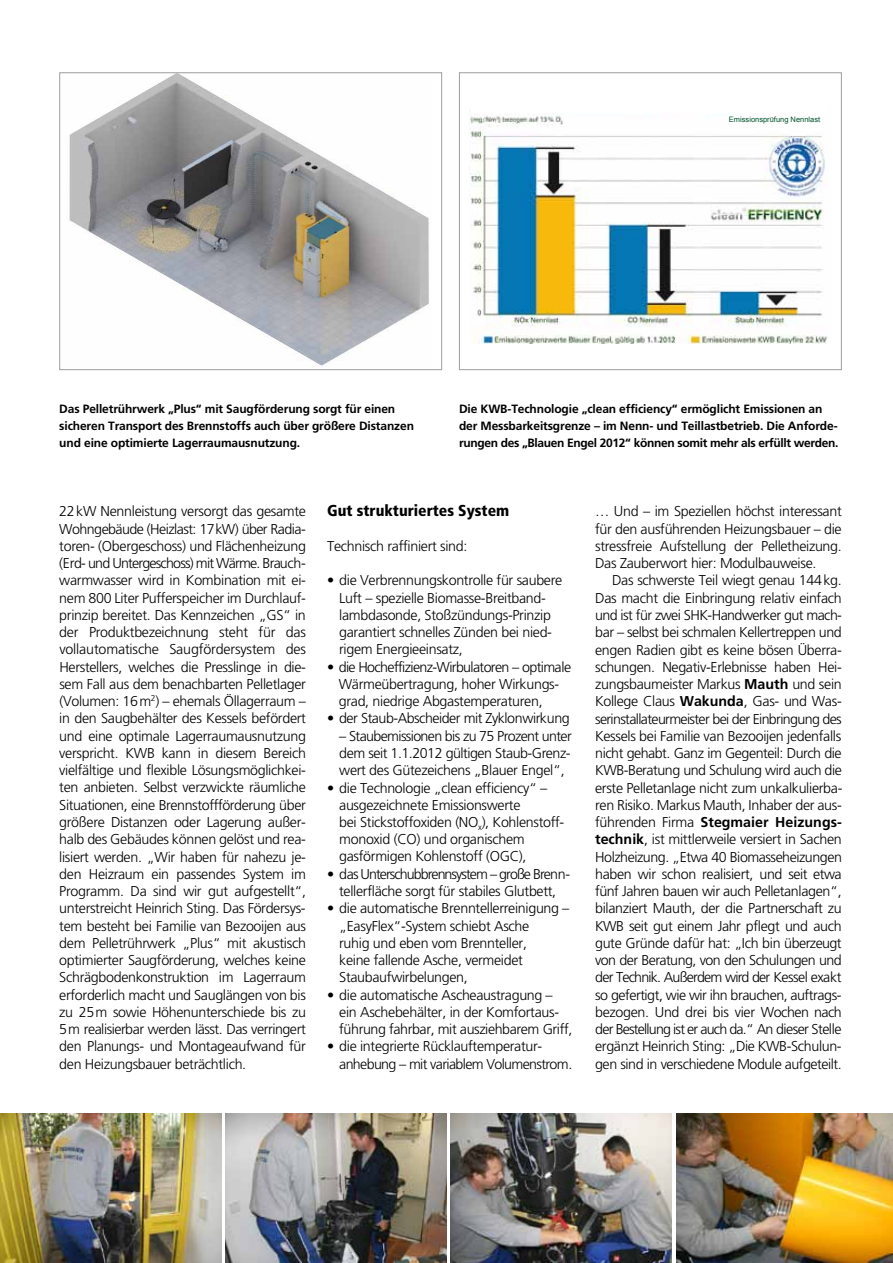
<style>
.page{position:relative;width:893px;height:1263px;background:#fff}
.page>*{position:absolute;margin:0;border:0;box-sizing:border-box;transform-origin:0 0}
.t1{font:900 condensed 15.75px "Frutiger LT Com";color:#000}
.t2{font:300 14.25px/17.2px "Frutiger LT Com";letter-spacing:-.02em;color:#000}
.t3{font:300 14.25px/17.2px "Frutiger LT Com";letter-spacing:-.045em;color:#000}
.t4{font:700 12px/17.2px "Frutiger LT Com";letter-spacing:-.01em;color:#000}
.t5{font:7.5px "Arial";color:#02542d}
.s1{font-weight:700}
</style>
<div class="page">
<div style="left:59px;top:72px;width:383px;height:298px;border:1px solid #9c9e9f"></div>
<div style="left:459px;top:72px;width:383px;height:298px;border:1px solid #9c9e9f"></div>
<img style="left:0;top:1113px;width:221px;height:150px">
<img style="left:225px;top:1113px;width:221px;height:150px">
<img style="left:451px;top:1113px;width:221px;height:150px">
<img style="left:676px;top:1113px;width:217px;height:150px">
<svg style="left:471px;top:113px;width:356px;height:231px"></svg>
<img style="left:70px;top:73px;width:358px;height:292px">
<p class="t5" style="left:729px;top:115px;width:93px">Emissionsprüfung Nennlast</p>
<p class="t4" style="left:59px;top:400px;width:356px">Das Pelletrührwerk „Plus“ mit Saugförderung sorgt für einen sicheren Transport des Brennstoffs auch über größere Distanzen und eine optimierte Lagerraumausnutzung.</p>
<p class="t4" style="left:459px;top:400px;width:381px">Die KWB-Technologie „clean efficiency“ ermöglicht Emissionen an der Messbarkeitsgrenze – im Nenn- und Teillastbetrieb. Die Anforde&shy;rungen des „Blauen Engel 2012“ können somit mehr als erfüllt werden.</p>
<p class="t2" style="left:59px;top:503px;width:248px;text-align:justify">22 kW Nennleistung versorgt das gesamte Wohngebäude (Heizlast: 17 kW) über Radia&shy;toren- (Obergeschoss) und Flächenheizung (Erd- und Untergeschoss) mit Wärme. Brauch&shy;warmwasser wird in Kombination mit ei&shy;nem 800 Liter Pufferspeicher im Durchlauf&shy;prinzip bereitet. Das Kennzeichen „GS“ in der Produktbezeichnung steht für das vollautomatische Saugfördersystem des Herstellers, welches die Presslinge in die&shy;sem Fall aus dem benachbarten Pelletlager (Volumen: 16 m<sup>2</sup>) – ehemals Öllagerraum – in den Saugbehälter des Kessels befördert und eine optimale Lagerraumausnutzung verspricht. KWB kann in diesem Bereich vielfältige und flexible Lösungsmöglichkei&shy;ten anbieten. Selbst verzwickte räumliche Situationen, eine Brennstoffförderung über größere Distanzen oder Lagerung außer&shy;halb des Gebäudes können gelöst und rea&shy;lisiert werden. „Wir haben für nahezu je&shy;den Heizraum ein passendes System im Programm. Da sind wir gut aufgestellt“, unterstreicht Heinrich Sting. Das Fördersys&shy;tem besteht bei Familie van Bezooijen aus dem Pelletrührwerk „Plus“ mit akustisch optimierter Saugförderung, welches keine Schrägbodenkonstruktion im Lagerraum erforderlich macht und Sauglängen von bis zu 25 m sowie Höhenunterschiede bis zu 5 m realisierbar werden lässt. Das verringert den Planungs- und Montageaufwand für den Heizungsbauer beträchtlich.</p>
<p class="t1" style="left:327px;top:501px;width:184px">Gut strukturiertes System</p>
<p class="t2" style="left:327px;top:537px;width:142px">Technisch raffiniert sind:</p>
<p class="t2" style="left:339px;top:572px;width:225px;text-indent:-12px">• die Verbrennungskontrolle für saubere Luft – spezielle Biomasse-Breitband&shy;lambdasonde, Stoßzündungs-Prinzip garantiert schnelles Zünden bei nied - rigem Energieeinsatz,</p>
<p class="t2" style="left:339px;top:658px;width:234px;text-indent:-12px">• die Hocheffizienz-Wirbulatoren – optimale<br>Wärmeübertragung, hoher Wirkungs&shy;grad, niedrige Abgastemperaturen,</p>
<p class="t2" style="left:327px;top:710px;width:244px">• der Staub-Abscheider mit Zyklon wirkung</p>
<p class="t2" style="left:339px;top:727px;width:234px;text-align:justify">– Staubemissionen bis zu 75 Prozent unter dem seit 1.1.2012 gültigen Staub-Grenz&shy;wert des Güte zeichens „Blauer Engel“,</p>
<p class="t2" style="left:339px;top:779px;width:227px;text-indent:-12px">• die Technologie „clean efficiency“ – ausgezeichnete Emissionswerte<br>bei Stickstoffoxiden (NO<sub>x</sub>), Kohlenstoff - monoxid (CO) und organischem gasförmigen Kohlenstoff (OGC),</p>
<p class="t2" style="left:327px;top:865px;width:244px;text-align:center">• das Unterschubbrennsystem – große Brenn&shy;tellerfläche sorgt für stabiles Glutbett,</p>
<p class="t2" style="left:339px;top:900px;width:232px;text-indent:-12px">• die automatische Brenntellerreinigung – „EasyFlex“-System schiebt Asche<br>ruhig und eben vom Brennteller,<br>keine fallende Asche, vermeidet Staubaufwirbelungen,</p>
<p class="t2" style="left:339px;top:986px;width:235px;text-indent:-12px">• die automatische Ascheaustragung – ein Aschebehälter, in der Komfortaus&shy;führung fahrbar, mit ausziehbarem Griff,</p>
<p class="t3" style="left:339px;top:1038px;width:235px;text-indent:-12px">• die integrierte Rücklauftemperatur&shy;anhebung – mit variablem Volumenstrom.</p>
<p class="t2" style="left:595px;top:503px;width:248px;text-align:justify">… Und – im Speziellen höchst interessant für den ausführenden Heizungsbauer – die stressfreie Aufstellung der Pelletheizung.<br>Das Zauberwort hier: Modulbauweise.</p>
<p class="t2" style="left:595px;top:572px;width:249px;text-align:justify;text-indent:17px">Das schwerste Teil wiegt genau 144 kg.<br>Das macht die Einbringung relativ einfach und ist für zwei SHK-Handwerker gut mach&shy;bar – selbst bei schmalen Kellertreppen und engen Radien gibt es keine bösen Überra&shy;schungen. Negativ-Erlebnisse haben Hei&shy;zungsbaumeister Markus <span class="s1">Mauth</span> und sein Kollege Claus <span class="s1">Wakunda</span>, Gas- und Was&shy;serinstallateurmeister bei der Einbringung des Kessels bei Familie van Bezooijen jedenfalls nicht gehabt. Ganz im Gegenteil: Durch die KWB-Beratung und Schulung wird auch die erste Pelletanlage nicht zum unkalkulierba&shy;ren Risiko. Markus Mauth, In haber der aus&shy;führenden Firma <span class="s1">Stegmaier Heizungs&shy;technik</span>, ist mittlerweile versiert in Sachen Holzheizung. „Etwa 40 Biomasseheizungen haben wir schon realisiert, und seit etwa fünf Jahren bauen wir auch Pelletanlagen“, bilanziert Mauth, der die Partnerschaft zu KWB seit gut einem Jahr pflegt und auch gute Gründe dafür hat: „Ich bin überzeugt von der Beratung, von den Schulungen und der Technik. Außerdem wird der Kessel exakt so gefertigt, wie wir ihn brauchen, auftrags&shy;bezogen. Und drei bis vier Wochen nach der Bestellung ist er auch da.“ An dieser Stelle ergänzt Heinrich Sting: „Die KWB-Schulun&shy;gen sind in verschiedene Module aufgeteilt.</p>
</div>
